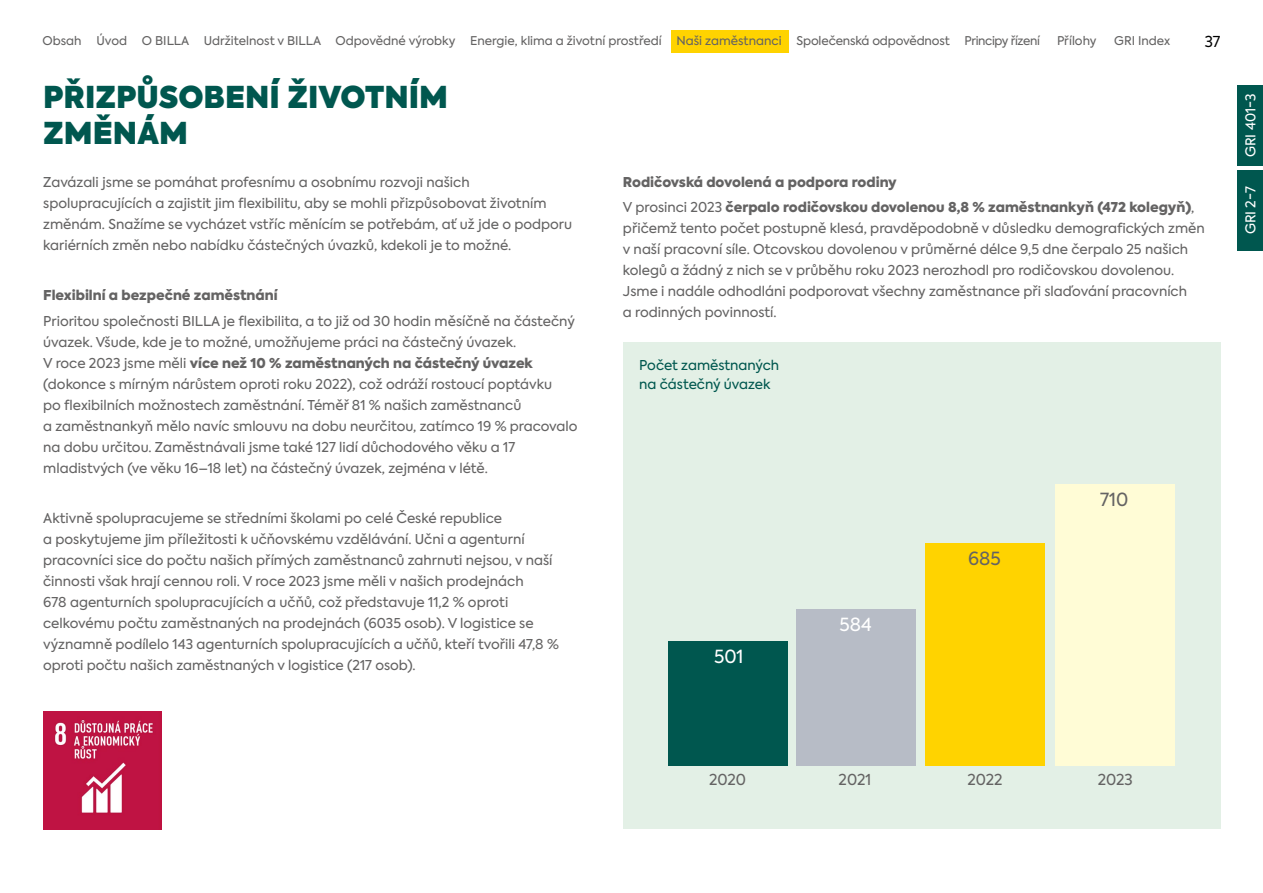
<style>
.page{position:relative;width:1263px;height:893px;background:#fff}
.page>*{position:absolute;margin:0;border:0;box-sizing:border-box;transform-origin:0 0}
.t1{font:800 30px/36px "Axiforma";color:#00574f}
.t2{font:18px "Axiforma";color:#fff}
.t3{font:18px "Axiforma";color:#646363}
.t4{font:15px "Axiforma";color:#646363}
.t5{font:15px "Axiforma";color:#000}
.t6{font:13.5px/21px "Axiforma";color:#646363}
.t7{font:900 13.5px/25.2px "Axiforma";color:#646363}
.t8{font:13.5px/19.5px "Axiforma";color:#00574f}
.t9{font:13.5px "Axiforma";color:#fff}
.t10{font:12px "Axiforma";color:#646363}
.s1{font-weight:900}
.s2{font-weight:400}
</style>
<div class="page">
<div style="left:623px;top:342px;width:597px;height:487px;background:#e3f0e6"></div>
<div style="left:1237px;top:85px;width:26px;height:81px;background:#00574f"></div>
<div style="left:1237px;top:170px;width:26px;height:81px;background:#00574f"></div>
<div style="left:925px;top:543px;width:119px;height:223px;background:#ffd300"></div>
<div style="left:1055px;top:484px;width:120px;height:282px;background:#fffcd6"></div>
<div style="left:796px;top:609px;width:120px;height:157px;background:#b7bcc6"></div>
<div style="left:669px;top:641px;width:119px;height:125px;background:#00574f"></div>
<img style="left:43px;top:711px;width:119px;height:118px">
<div style="left:671px;top:30px;width:117px;height:23px;background:#ffd300"></div>
<p class="t10" style="left:43px;top:33px;width:999px">Obsah Úvod O BILLA Udržitelnost v BILLA Odpovědné výrobky Energie, klima a životní prostředí Naši zaměstnanci Společenská odpovědnost Principy řízení</p>
<p class="t10" style="left:1057px;top:33px;width:41px">Přílohy</p>
<p class="t10" style="left:1114px;top:33px;width:58px">GRI Index</p>
<p class="t5" style="left:1205px;top:32px;width:17px">37</p>
<h1 class="t1" style="left:43px;top:80px;width:406px">PŘIZPŮSOBENÍ ŽIVOTNÍM<br>ZMĚNÁM</h1>
<p class="t6" style="left:43px;top:172px;width:530px">Zavázali jsme se pomáhat profesnímu a osobnímu rozvoji našich spolupracujících a zajistit jim flexibilitu, aby se mohli přizpůsobovat životním změnám. Snažíme se vycházet vstříc měnícím se potřebám, ať už jde o podporu kariérních změn nebo nabídku částečných úvazků, kdekoli je to možné.</p>
<p class="t7" style="left:43px;top:283px;width:236px">Flexibilní a bezpečné zaměstnání</p>
<p class="t6" style="left:43px;top:311px;width:536px">Prioritou společnosti BILLA je flexibilita, a to již od 30 hodin měsíčně na částečný úvazek. Všude, kde je to možné, umožňujeme práci na částečný úvazek.<br>V roce 2023 jsme měli <span class="s1">více než 10 % zaměstnaných na částečný úvazek </span>(dokonce s mírným nárůstem oproti roku 2022), což odráží rostoucí poptávku<br>po flexibilních možnostech zaměstnání. Téměř 81 % našich zaměstnanců<br>a zaměstnankyň mělo navíc smlouvu na dobu neurčitou, zatímco 19 % pracovalo na dobu určitou. Zaměstnávali jsme také 127 lidí důchodového věku a 17 mladistvých (ve věku 16–18 let) na částečný úvazek, zejména v létě.</p>
<p class="t6" style="left:43px;top:508px;width:517px">Aktivně spolupracujeme se středními školami po celé České republice<br>a poskytujeme jim příležitosti k učňovskému vzdělávání. Učni a agenturní pracovníci sice do počtu našich přímých zaměstnanců zahrnuti nejsou, v naší činnosti však hrají cennou roli. V roce 2023 jsme měli v našich prodejnách<br>678 agenturních spolupracujících a učňů, což představuje 11,2 % oproti celkovému počtu zaměstnaných na prodejnách (6035 osob). V logistice se významně podílelo 143 agenturních spolupracujících a učňů, kteří tvořili 47,8 % oproti počtu našich zaměstnaných v logistice (217 osob).</p>
<p class="t7" style="left:623px;top:170px;width:573px">Rodičovská dovolená a podpora rodiny<br><span class="s2">V prosinci 2023</span> čerpalo rodičovskou dovolenou 8,8 % zaměstnankyň (472 kolegyň)<span class="s2">,</span></p>
<p class="t6" style="left:623px;top:218px;width:583px">přičemž tento počet postupně klesá, pravděpodobně v důsledku demografických změn v naší pracovní síle. Otcovskou dovolenou v průměrné délce 9,5 dne čerpalo 25 našich kolegů a žádný z nich se v průběhu roku 2023 nerozhodl pro rodičovskou dovolenou.<br>Jsme i nadále odhodláni podporovat všechny zaměstnance při slaďování pracovních<br>a rodinných povinností.</p>
<p class="t8" style="left:639px;top:355px;width:142px">Počet zaměstnaných na částečný úvazek</p>
<h2 class="t2" style="left:714px;top:645px;width:31px">501</h2>
<h2 class="t2" style="left:839px;top:613px;width:34px">584</h2>
<h2 class="t3" style="left:968px;top:547px;width:34px">685</h2>
<h2 class="t3" style="left:1100px;top:488px;width:30px">710</h2>
<p class="t9" style="left:1242px;top:157px;width:65px;rotate:-90deg">GRI 401-3</p>
<p class="t9" style="left:1242px;top:234px;width:49px;rotate:-90deg">GRI 2-7</p>
<p class="t4" style="left:709px;top:770px;width:38px">2020</p>
<p class="t4" style="left:839px;top:770px;width:34px">2021</p>
<p class="t4" style="left:967px;top:770px;width:37px">2022</p>
<p class="t4" style="left:1098px;top:770px;width:37px">2023</p>
</div>
